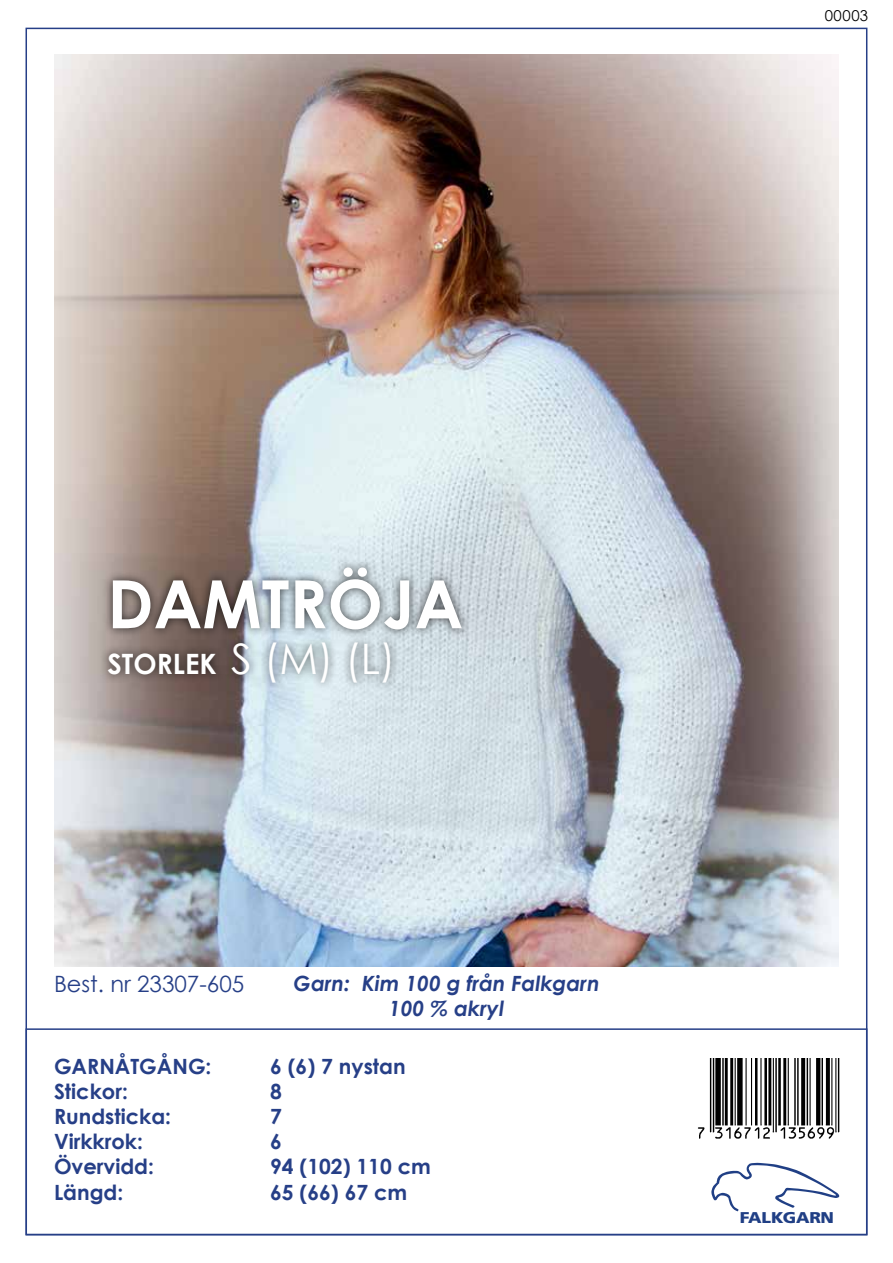
<style>
.page{position:relative;width:893px;height:1263px;background:#fff}
.page>*{position:absolute;margin:0;border:0;box-sizing:border-box;transform-origin:0 0}
.t1{font:700 66.6px "Century Gothic";color:#fff}
.t2{font:700 28.05px "Century Gothic";color:#fff}
.t3{font:22.5px "Century Gothic";color:#263f87}
.t4{font:700 21px "Century Gothic";color:#263f87}
.t5{font:italic 700 21px/25.2px "Century Gothic";color:#263f87;text-align:center}
.t6{font:900 15.6px "Frutiger";letter-spacing:-.02em;color:#203f85;scale:1.11 1}
.t7{font:15px "Century Gothic";letter-spacing:.04em;color:#000}
.s1{font-weight:400;font-size:42px}
</style>
<div class="page">
<img style="left:54px;top:54px;width:784px;height:912px">
<div style="left:99px;top:559px;width:371px;height:133px;background:#000;opacity:.74"></div>
<div style="left:26px;top:1028px;width:841px;height:207px;border:2px solid #263f87"></div>
<svg style="left:711px;top:1163px;width:128px;height:48px"></svg>
<img style="left:698px;top:1058px;width:142px;height:80px">
<p class="t7" style="left:825px;top:6px;width:45px">00003</p>
<h1 class="t1" style="left:107px;top:562px;width:357px">DAMTRÖJA</h1>
<h2 class="t2" style="left:107px;top:646px;width:290px">STORLEK <span class="s1">S (M) (L)</span></h2>
<p class="t3" style="left:54px;top:970px;width:192px">Best. nr 23307-605</p>
<p class="t5" style="left:293px;top:970px;width:308px">Garn: Kim 100 g från Falkgarn<br>100 % akryl</p>
<p class="t4" style="left:54px;top:1053px;width:159px">GARNÅTGÅNG:</p>
<p class="t4" style="left:270px;top:1053px;width:137px">6 (6) 7 nystan</p>
<p class="t4" style="left:54px;top:1078px;width:75px">Stickor:</p>
<p class="t4" style="left:270px;top:1078px;width:13px">8</p>
<p class="t4" style="left:54px;top:1103px;width:119px">Rundsticka:</p>
<p class="t4" style="left:270px;top:1103px;width:13px">7</p>
<p class="t4" style="left:54px;top:1128px;width:91px">Virkkrok:</p>
<p class="t4" style="left:270px;top:1128px;width:13px">6</p>
<p class="t4" style="left:54px;top:1153px;width:101px">Övervidd:</p>
<p class="t4" style="left:270px;top:1153px;width:162px">94 (102) 110 cm</p>
<p class="t4" style="left:54px;top:1179px;width:71px">Längd:</p>
<p class="t4" style="left:270px;top:1179px;width:139px">65 (66) 67 cm</p>
<p class="t6" style="left:740px;top:1208px;width:86px">FALKGARN</p>
</div>
